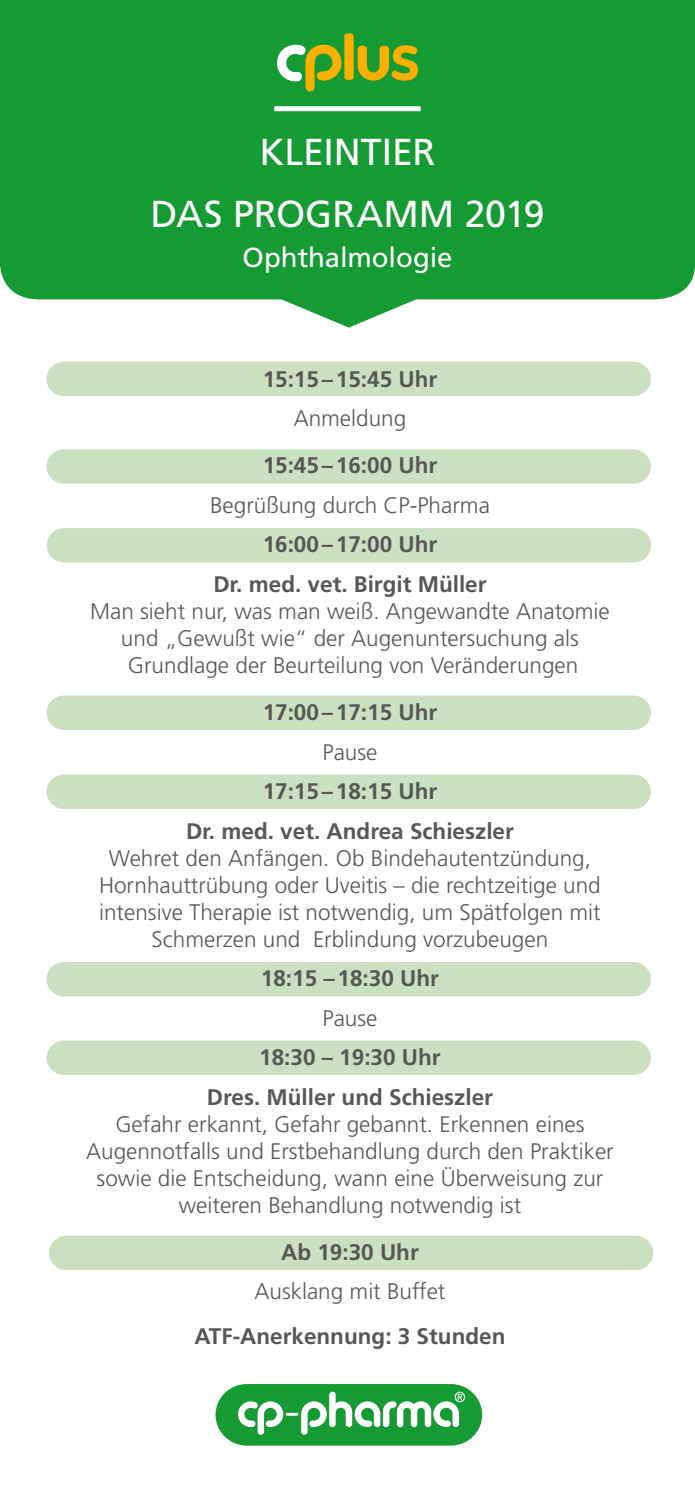
<style>
.page{position:relative;width:695px;height:1489px;background:#fff}
.page>*{position:absolute;margin:0;border:0;box-sizing:border-box;transform-origin:0 0}
.t1{font:37.5px/62.5px "Frutiger";letter-spacing:-.005em;color:#fff;text-align:center}
.t2{font:27.5px "Frutiger";letter-spacing:-.005em;color:#fff}
.t3{font:300 22.5px/27px "Frutiger";color:#575756;text-align:center}
.t4{font:700 22.5px/39.5px "Frutiger";color:#575756;text-align:center}
</style>
<div class="page">
<div style="left:46px;top:1040px;width:604px;height:34px;background:#cbe0c1"></div>
<div style="left:46px;top:962px;width:604px;height:34px;background:#cbe0c1"></div>
<div style="left:46px;top:774px;width:604px;height:35px;background:#cbe0c1"></div>
<div style="left:46px;top:695px;width:604px;height:35px;background:#cbe0c1"></div>
<div style="left:47px;top:528px;width:604px;height:34px;background:#cbe0c1"></div>
<div style="left:46px;top:449px;width:604px;height:35px;background:#cbe0c1"></div>
<div style="left:46px;top:362px;width:604px;height:34px;background:#cbe0c1"></div>
<div style="left:215px;top:1383px;width:267px;height:62px;background:#159a34;border-radius:31px"></div>
<svg style="left:238px;top:1391px;width:227px;height:43px"></svg>
<div style="left:0;top:0;width:694px;height:299px;background:#159a34"></div>
<svg style="left:253px;top:288px;width:191px;height:39px"></svg>
<div style="left:274px;top:106px;width:146px;height:5px;background:#fff"></div>
<svg style="left:276px;top:33px;width:142px;height:59px"></svg>
<div style="left:49px;top:1235px;width:604px;height:34px;background:#cbe0c1"></div>
<h1 class="t1" style="left:150px;top:120px;width:395px">KLEINTIER<br>DAS PROGRAMM 2019</h1>
<p class="t2" style="left:242px;top:241px;width:212px">Ophthalmologie</p>
<p class="t4" style="left:262px;top:359px;width:176px">15:15–15:45 Uhr</p>
<p class="t3" style="left:293px;top:405px;width:114px">Anmeldung</p>
<p class="t4" style="left:262px;top:445px;width:176px">15:45–16:00 Uhr</p>
<p class="t3" style="left:210px;top:491px;width:281px">Begrüßung durch CP-Pharma</p>
<p class="t4" style="left:213px;top:524px;width:275px">16:00–17:00 Uhr<br>Dr. med. vet. Birgit Müller</p>
<p class="t3" style="left:90px;top:597px;width:521px">Man sieht nur, was man weiß. Angewandte Anatomie und „Gewußt wie“ der Augenuntersuchung als<br>Grundlage der Beurteilung von Veränderungen</p>
<p class="t4" style="left:262px;top:692px;width:176px">17:00–17:15 Uhr</p>
<p class="t3" style="left:322px;top:738px;width:57px">Pause</p>
<p class="t4" style="left:186px;top:771px;width:329px">17:15–18:15 Uhr<br>Dr. med. vet. Andrea Schieszler</p>
<p class="t3" style="left:99px;top:844px;width:503px">Wehret den Anfängen. Ob Bindehautentzündung, Hornhauttrübung oder Uveitis – die rechtzeitige und intensive Therapie ist notwendig, um Spätfolgen mit Schmerzen und Erblindung vorzubeugen</p>
<p class="t4" style="left:261px;top:958px;width:179px">18:15 –18:30 Uhr</p>
<p class="t3" style="left:322px;top:1004px;width:57px">Pause</p>
<p class="t4" style="left:207px;top:1037px;width:287px">18:30 – 19:30 Uhr<br>Dres. Müller und Schieszler</p>
<p class="t3" style="left:86px;top:1110px;width:529px">Gefahr erkannt, Gefahr gebannt. Erkennen eines Augennotfalls und Erstbehandlung durch den Praktiker sowie die Entscheidung, wann eine Überweisung zur weiteren Behandlung notwendig ist</p>
<p class="t4" style="left:281px;top:1231px;width:139px">Ab 19:30 Uhr</p>
<p class="t3" style="left:254px;top:1277px;width:192px">Ausklang mit Buffet</p>
<p class="t4" style="left:194px;top:1315px;width:312px">ATF-Anerkennung: 3 Stunden</p>
</div>
